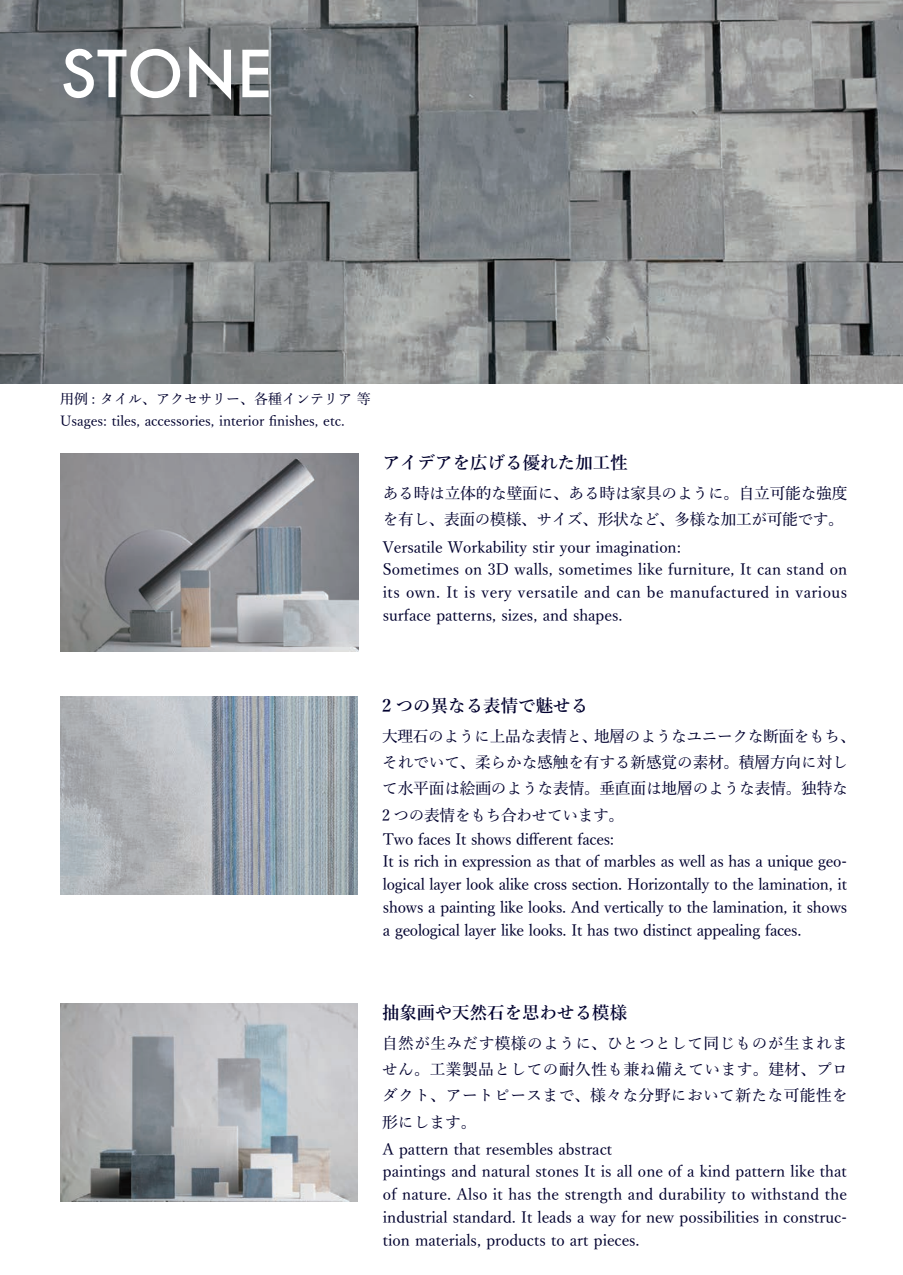
<style>
.page{position:relative;width:903px;height:1275px;background:#fff}
.page>*{position:absolute;margin:0;border:0;box-sizing:border-box;transform-origin:0 0}
.t1{font:500 63px "Futura";color:#fff}
.t2{font:600 17.5px "Yu Min";color:#00002e}
.t3{font:500 15.75px/22.8px "Yu Min";color:#00002e}
.t4{font:500 14px "Yu Min";color:#00002e}
</style>
<div class="page">
<img style="left:0;top:0;width:903px;height:384px">
<img style="left:60px;top:453px;width:298px;height:199px">
<img style="left:60px;top:696px;width:298px;height:199px">
<img style="left:60px;top:1003px;width:298px;height:199px">
<h1 class="t1" style="left:60px;top:31px;width:214px">STONE</h1>
<p class="t4" style="left:60px;top:386px;width:312px">用例 : タイル、アクセサリー、各種インテリア 等</p>
<p class="t4" style="left:60px;top:408px;width:286px">Usages: tiles, accessories, interior finishes, etc.</p>
<p class="t2" style="left:383px;top:452px;width:246px">アイデアを広げる優れた加工性</p>
<p class="t3" style="left:383px;top:478px;width:466px;line-height:26.2px">ある時は立体的な壁面に、ある時は家具のように。自立可能な強度を有し、表面の模様、サイズ、形状など、多様な加工が可能です。</p>
<p class="t3" style="left:383px;top:534px;width:466px">Versatile Workability stir your imagination:<br>Sometimes on 3D walls, sometimes like furniture, It can stand on its own. It is very versatile and can be manufactured in various surface patterns, sizes, and shapes.</p>
<p class="t2" style="left:382px;top:695px;width:208px">2 つの異なる表情で魅せる</p>
<p class="t3" style="left:382px;top:721px;width:475px;line-height:26.2px">大理石のように上品な表情と、地層のようなユニークな断面をもち、それでいて、柔らかな感触を有する新感覚の素材。積層方向に対して水平面は絵画のような表情。垂直面は地層のような表情。独特な<br>2 つの表情をもち合わせています。</p>
<p class="t3" style="left:383px;top:826px;width:466px">Two faces It shows different faces:<br>It is rich in expression as that of marbles as well as has a unique geo&shy;logical layer look alike cross section. Horizontally to the lamination, it shows a painting like looks. And vertically to the lamination, it shows a geological layer like looks. It has two distinct appealing faces.</p>
<p class="t2" style="left:382px;top:1002px;width:246px">抽象画や天然石を思わせる模様</p>
<p class="t3" style="left:382px;top:1028px;width:467px;line-height:26.2px;text-align:justify">自然が生みだす模様のように、ひとつとして同じものが生まれません。工業製品としての耐久性も兼ね備えています。建材、プロダクト、アートピースまで、様々な分野において新たな可能性を形にします。</p>
<p class="t3" style="left:383px;top:1136px;width:465px">A pattern that resembles abstract<br>paintings and natural stones It is all one of a kind pattern like that of nature. Also it has the strength and durability to withstand the industrial standard. It leads a way for new possibilities in construc&shy;tion materials, products to art pieces.</p>
</div>
